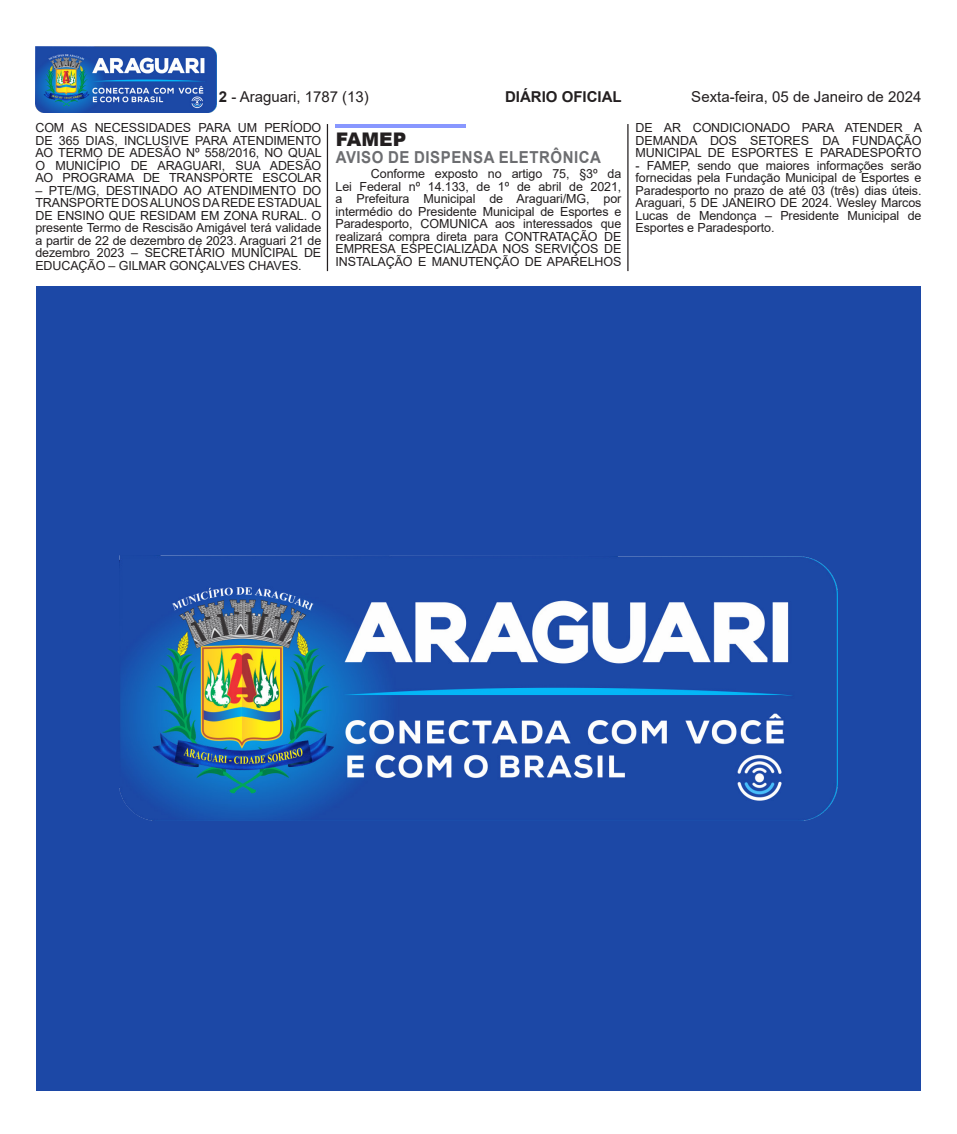
<style>
.page{position:relative;width:957px;height:1134px;background:#fff}
.page>*{position:absolute;margin:0;border:0;box-sizing:border-box;transform-origin:0 0}
.t1{font:900 18.75px "Arial";letter-spacing:.005em;color:#231f20}
.t2{font:700 16.5px "Arial";letter-spacing:.035em;color:#6c6d70;scale:.91 1}
.t3{font:15px "Arial";color:#231f20}
.t4{font:700 15px "Arial";color:#231f20}
.t5{font:12.5px/12.5px "Arial";letter-spacing:-.01em;color:#231f20;text-align:justify}
.s1{font-weight:700}
</style>
<div class="page">
<hr style="left:327px;top:124px;width:1px;height:147px;background:#231f20">
<hr style="left:627px;top:124px;width:1px;height:147px;background:#231f20">
<img style="left:35px;top:46px;width:181px;height:67px">
<hr style="left:335px;top:124px;width:131px;height:4px;background:#8897ff">
<div style="left:36px;top:286px;width:885px;height:804px;background:#1c48a6"></div>
<img style="left:119px;top:555px;width:719px;height:265px">
<p class="t3" style="left:219px;top:86px;width:152px"><span class="s1">2</span> - Araguari, 1787 (13)</p>
<p class="t4" style="left:505px;top:86px;width:118px">DIÁRIO OFICIAL</p>
<p class="t3" style="left:691px;top:86px;width:232px">Sexta-feira, 05 de Janeiro de 2024</p>
<p class="t1" style="left:336px;top:125px;width:72px">FAMEP</p>
<p class="t2" style="left:336px;top:146px;width:293px">AVISO DE DISPENSA ELETRÔNICA</p>
<p class="t5" style="left:335px;top:168px;width:287px;text-indent:35px">Conforme exposto no artigo 75, §3º da Lei Federal nº 14.133, de 1º de abril de 2021, a Prefeitura Municipal de Araguari/MG, por intermédio do Presidente Municipal de Esportes e Paradesporto, COMUNICA aos interessados que realizará compra direta para CONTRATAÇÃO DE EMPRESA ESPECIALIZADA NOS SERVIÇOS DE INSTALAÇÃO E MANUTENÇÃO DE APARELHOS</p>
<p class="t5" style="left:35px;top:122px;width:288px">COM AS NECESSIDADES PARA UM PERÍODO DE 365 DIAS, INCLUSIVE PARA ATENDIMENTO AO TERMO DE ADESÃO Nº 558/2016, NO QUAL O MUNICÍPIO DE ARAGUARI, SUA ADESÃO AO PROGRAMA DE TRANSPORTE ESCOLAR</p>
<p class="t5" style="left:35px;top:184px;width:288px">– PTE/MG, DESTINADO AO ATENDIMENTO DO TRANSPORTE DOS ALUNOS DA REDE ESTADUAL DE ENSINO QUE RESIDAM EM ZONA RURAL. O presente Termo de Rescisão Amigável terá validade a partir de 22 de dezembro de 2023. Araguari 21 de dezembro 2023 – SECRETÁRIO MUNICIPAL DE EDUCAÇÃO – GILMAR GONÇALVES CHAVES.</p>
<p class="t5" style="left:635px;top:122px;width:288px">DE AR CONDICIONADO PARA ATENDER A DEMANDA DOS SETORES DA FUNDAÇÃO MUNICIPAL DE ESPORTES E PARADESPORTO</p>
<p class="t5" style="left:635px;top:159px;width:287px">- FAMEP, sendo que maiores informações serão fornecidas pela Fundação Municipal de Esportes e Paradesporto no prazo de até 03 (três) dias úteis.<br>Araguari, 5 DE JANEIRO DE 2024. Wesley Marcos Lucas de Mendonça – Presidente Municipal de Esportes e Paradesporto.</p>
</div>
